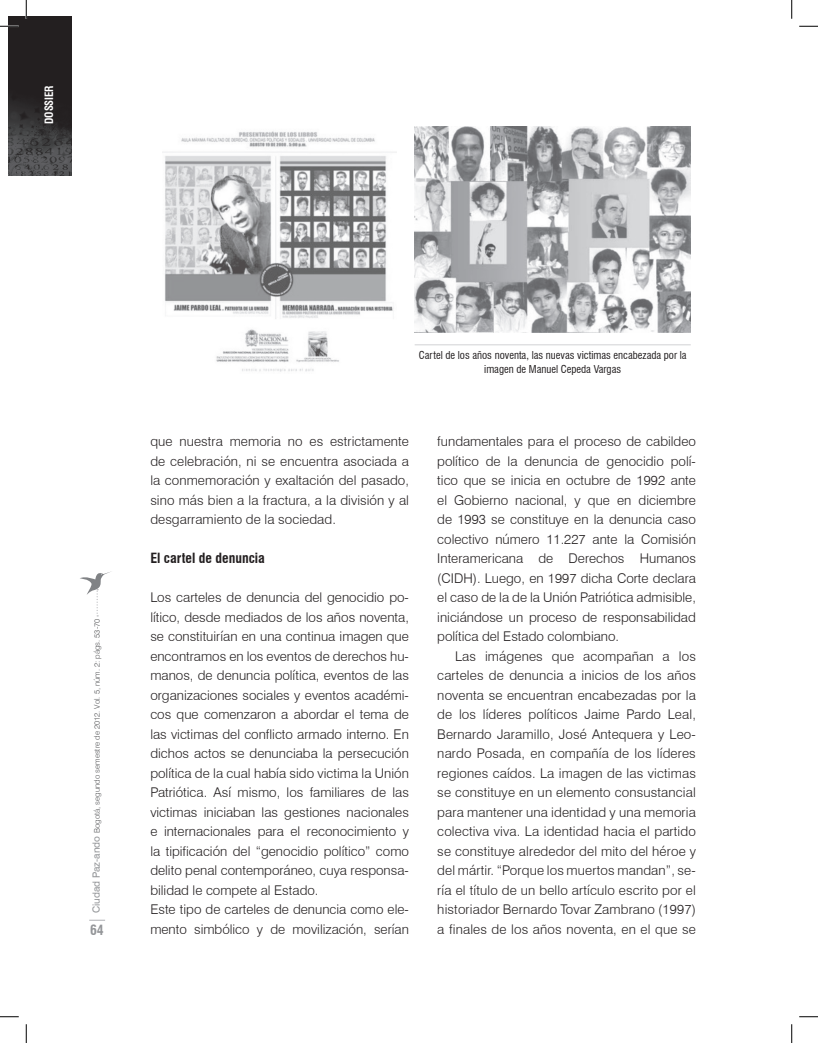
<style>
.page{position:relative;width:818px;height:1043px;background:#fff}
.page>*{position:absolute;margin:0;border:0;box-sizing:border-box;transform-origin:0 0}
.t1{font:700 condensed 13.75px "Swiss 721 BT";color:#231f20}
.t2{font:700 condensed 13.75px "Swiss 721 BT";color:#939598}
.t3{font:300 13.38px/19.5px "Swiss 721 BT";color:#231f20;text-align:justify}
.t4{font:700 condensed 11.25px "Swiss 721 BT";letter-spacing:-.01em;color:#fff;scale:.96 1}
.t5{font:condensed 10.62px/13.8px "Swiss 721 BT";color:#231f20;text-align:center}
.t6{font:300 7.75px "Swiss 721 BT";color:#57585a}
.s1{font-weight:400;font-size:10px;color:#939598}
</style>
<div class="page">
<img style="left:9px;top:16px;width:62px;height:159px">
<svg style="left:89px;top:919px;width:16px;height:1px"></svg>
<svg style="left:80px;top:571px;width:31px;height:45px"></svg>
<hr style="left:414px;top:344px;width:276px;height:1px;background:#d1d2d4">
<img style="left:162px;top:131px;width:235px;height:241px">
<img style="left:414px;top:126px;width:276px;height:206px">
<svg style="left:0;top:25px;width:19px;height:2px"></svg>
<svg style="left:799px;top:25px;width:19px;height:2px"></svg>
<svg style="left:0;top:1016px;width:19px;height:1px"></svg>
<svg style="left:799px;top:1016px;width:19px;height:1px"></svg>
<svg style="left:25px;top:0;width:2px;height:19px"></svg>
<svg style="left:25px;top:1024px;width:2px;height:18px"></svg>
<svg style="left:791px;top:0;width:1px;height:19px"></svg>
<svg style="left:791px;top:1024px;width:1px;height:18px"></svg>
<p class="t4" style="left:42px;top:124px;width:41px;rotate:-90deg">Dossier</p>
<p class="t6" style="left:92px;top:913px;width:296px;rotate:-90deg"><span class="s1">Ciudad Paz-ando</span> Bogotá, segundo semestre de 2012. Vol. 5, núm. 2: págs. 53-70</p>
<p class="t2" style="left:90px;top:921px;width:15px">64</p>
<p class="t5" style="left:419px;top:348px;width:269px">Cartel de los años noventa, las nuevas victimas encabezada por la imagen de Manuel Cepeda Vargas</p>
<p class="t3" style="left:150px;top:432px;width:260px">que nuestra memoria no es estrictamente de celebración, ni se encuentra asociada a la conmemoración y exaltación del pasado, sino más bien a la fractura, a la división y al desgarramiento de la sociedad.</p>
<p class="t1" style="left:150px;top:550px;width:116px">El cartel de denuncia</p>
<p class="t3" style="left:150px;top:587px;width:260px;text-align:left">Los carteles de denuncia del genocidio po&shy;lítico, desde mediados de los años noventa, se constituirían en una continua imagen que encontramos en los eventos de derechos hu&shy;manos, de denuncia política, eventos de las organizaciones sociales y eventos académi&shy;cos que comenzaron a abordar el tema de las victimas del conflicto armado interno. En dichos actos se denunciaba la persecución política de la cual había sido victima la Unión Patriótica. Así mismo, los familiares de las victimas iniciaban las gestiones nacionales e internacionales para el reconocimiento y la tipificación del “genocidio político” como delito penal contemporáneo, cuya responsa&shy;bilidad le compete al Estado.<br>Este tipo de carteles de denuncia como ele&shy;mento simbólico y de movilización, serían</p>
<p class="t3" style="left:437px;top:431px;width:260px">fundamentales para el proceso de cabildeo político de la denuncia de genocidio polí&shy;tico que se inicia en octubre de 1992 ante el Gobierno nacional, y que en diciembre de 1993 se constituye en la denuncia caso colectivo número 11.227 ante la Comisión Interamericana de Derechos Humanos (CIDH). Luego, en 1997 dicha Corte declara el caso de la de la Unión Patriótica admisible, iniciándose un proceso de responsabilidad política del Estado colombiano.</p>
<p class="t3" style="left:437px;top:646px;width:260px;text-indent:18px">Las imágenes que acompañan a los carteles de denuncia a inicios de los años noventa se encuentran encabezadas por la de los líderes políticos Jaime Pardo Leal, Bernardo Jaramillo, José Antequera y Leo&shy;nardo Posada, en compañía de los líderes regiones caídos. La imagen de las victimas se constituye en un elemento consustancial para mantener una identidad y una memoria colectiva viva. La identidad hacia el partido se constituye alrededor del mito del héroe y del mártir. “Porque los muertos mandan”, se&shy;ría el título de un bello artículo escrito por el historiador Bernardo Tovar Zambrano (1997) a finales de los años noventa, en el que se</p>
</div>
